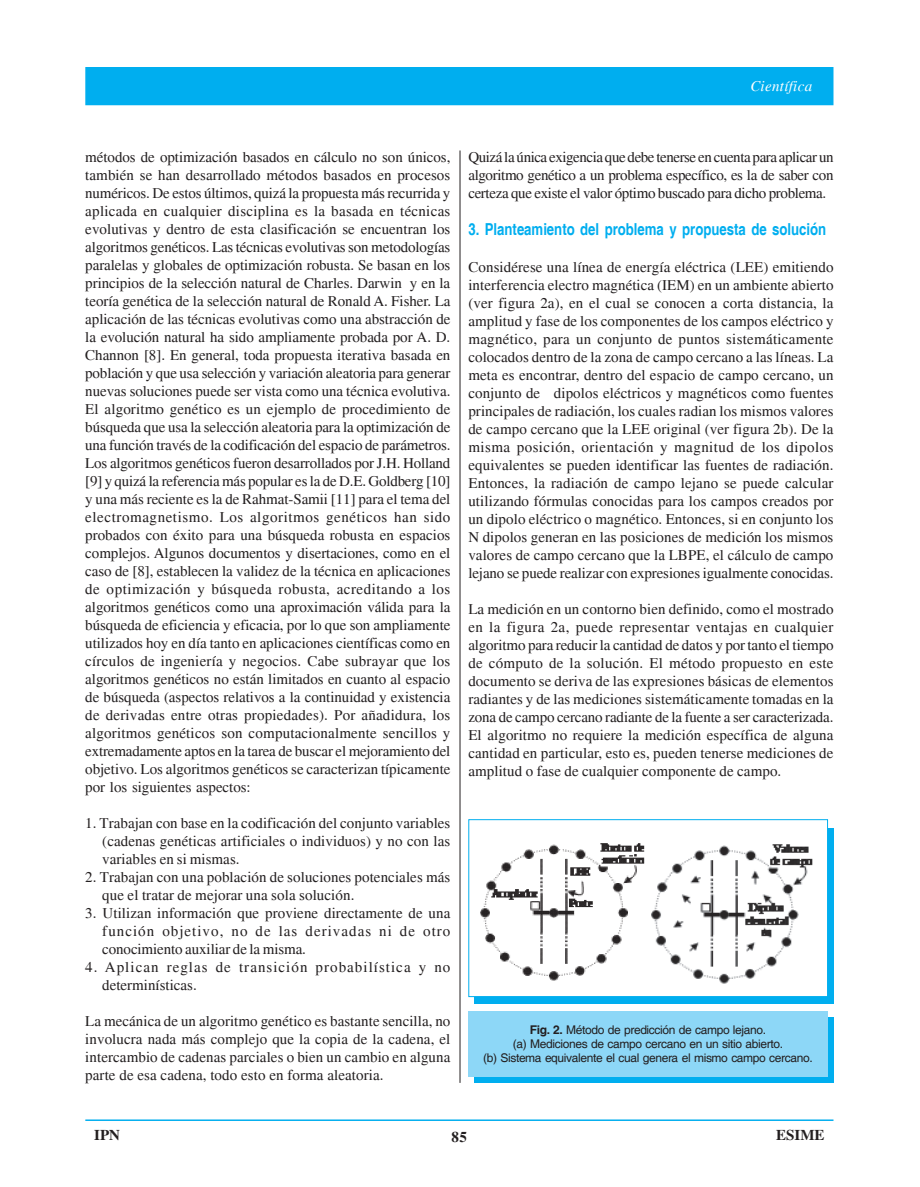
<style>
.page{position:relative;width:920px;height:1187px;background:#fff}
.page>*{position:absolute;margin:0;border:0;box-sizing:border-box;transform-origin:0 0}
.t1{font:700 16.5px "Helvetica";color:#00aeef;scale:.8 1}
.t2{font:15px/18px "Times";letter-spacing:.005em;color:#231f20;text-align:justify}
.t3{font:15px/18px "Times";letter-spacing:.07em;color:#231f20}
.t4{font:700 15px "Times";color:#231f20}
.t5{font:italic 15px "Times";letter-spacing:.02em;color:#fff}
.t6{font:12px/14.4px "Helvetica";letter-spacing:-.03em;color:#231f20;text-align:center}
.s1{font-weight:700}
</style>
<div class="page">
<div style="left:85px;top:67px;width:748px;height:38px;background:#00aeef"></div>
<hr style="left:85px;top:1119px;width:748px;height:2px;background:#00aeef">
<hr style="left:459px;top:150px;width:1px;height:933px;background:#231f20">
<div style="left:474px;top:828px;width:359px;height:175px;background:#00aeef"></div>
<div style="left:468px;top:819px;width:360px;height:178px;background:#fff;border:1px solid #00aeef"></div>
<div style="left:474px;top:1017px;width:359px;height:66px;background:#00aeef"></div>
<div style="left:468px;top:1011px;width:360px;height:66px;background:#8dd7f7"></div>
<img style="left:481px;top:843px;width:164px;height:138px">
<img style="left:651px;top:844px;width:162px;height:140px">
<p class="t5" style="left:750px;top:77px;width:63px">Científica</p>
<p class="t2" style="left:85px;top:148px;width:367px">métodos de optimización basados en cálculo no son únicos, también se han desarrollado métodos basados en procesos numéricos. De estos últimos, quizá la propuesta más recurrida y aplicada en cualquier disciplina es la basada en técnicas evolutivas y dentro de esta clasificación se encuentran los algoritmos genéticos. Las técnicas evolutivas son metodologías paralelas y globales de optimización robusta. Se basan en los principios de la selección natural de Charles. Darwin y en la teoría genética de la selección natural de Ronald A. Fisher. La aplicación de las técnicas evolutivas como una abstracción de la evolución natural ha sido ampliamente probada por A. D.<br>Channon [8]. En general, toda propuesta iterativa basada en población y que usa selección y variación aleatoria para generar nuevas soluciones puede ser vista como una técnica evolutiva.<br>El algoritmo genético es un ejemplo de procedimiento de búsqueda que usa la selección aleatoria para la optimización de una función través de la codificación del espacio de parámetros.<br>Los algoritmos genéticos fueron desarrollados por J.H. Holland [9] y quizá la referencia más popular es la de D.E. Goldberg [10] y una más reciente es la de Rahmat-Samii [11] para el tema del electromagnetismo. Los algoritmos genéticos han sido probados con éxito para una búsqueda robusta en espacios complejos. Algunos documentos y disertaciones, como en el caso de [8], establecen la validez de la técnica en aplicaciones de optimización y búsqueda robusta, acreditando a los algoritmos genéticos como una aproximación válida para la búsqueda de eficiencia y eficacia, por lo que son ampliamente utilizados hoy en día tanto en aplicaciones científicas como en círculos de ingeniería y negocios. Cabe subrayar que los algoritmos genéticos no están limitados en cuanto al espacio de búsqueda (aspectos relativos a la continuidad y existencia de derivadas entre otras propiedades). Por añadidura, los algoritmos genéticos son computacionalmente sencillos y extremadamente aptos en la tarea de buscar el mejoramiento del objetivo. Los algoritmos genéticos se caracterizan típicamente por los siguientes aspectos:</p>
<p class="t2" style="left:102px;top:814px;width:349px;text-indent:-17px">1. Trabajan con base en la codificación del conjunto variables (cadenas genéticas artificiales o individuos) y no con las variables en si mismas.</p>
<p class="t2" style="left:102px;top:868px;width:349px;text-indent:-17px">2. Trabajan con una población de soluciones potenciales más que el tratar de mejorar una sola solución.</p>
<p class="t2" style="left:102px;top:904px;width:349px;text-indent:-17px">3. Utilizan información que proviene directamente de una función objetivo, no de las derivadas ni de otro conocimiento auxiliar de la misma.</p>
<p class="t3" style="left:102px;top:958px;width:349px;text-indent:-17px">4. Aplican reglas de transición probabilística y no determinísticas.</p>
<p class="t2" style="left:85px;top:1012px;width:367px">La mecánica de un algoritmo genético es bastante sencilla, no involucra nada más complejo que la copia de la cadena, el intercambio de cadenas parciales o bien un cambio en alguna parte de esa cadena, todo esto en forma aleatoria.</p>
<p class="t2" style="left:468px;top:148px;width:367px">Quizá la única exigencia que debe tenerse en cuenta para aplicar un algoritmo genético a un problema específico, es la de saber con certeza que existe el valor óptimo buscado para dicho problema.</p>
<p class="t1" style="left:468px;top:220px;width:449px">3. Planteamiento del problema y propuesta de solución</p>
<p class="t2" style="left:468px;top:258px;width:367px">Considérese una línea de energía eléctrica (LEE) emitiendo interferencia electro magnética (IEM) en un ambiente abierto (ver figura 2a), en el cual se conocen a corta distancia, la amplitud y fase de los componentes de los campos eléctrico y magnético, para un conjunto de puntos sistemáticamente colocados dentro de la zona de campo cercano a las líneas. La meta es encontrar, dentro del espacio de campo cercano, un conjunto de dipolos eléctricos y magnéticos como fuentes principales de radiación, los cuales radian los mismos valores de campo cercano que la LEE original (ver figura 2b). De la misma posición, orientación y magnitud de los dipolos equivalentes se pueden identificar las fuentes de radiación.<br>Entonces, la radiación de campo lejano se puede calcular utilizando fórmulas conocidas para los campos creados por un dipolo eléctrico o magnético. Entonces, si en conjunto los N dipolos generan en las posiciones de medición los mismos valores de campo cercano que la LBPE, el cálculo de campo lejano se puede realizar con expresiones igualmente conocidas.</p>
<p class="t2" style="left:468px;top:600px;width:367px">La medición en un contorno bien definido, como el mostrado en la figura 2a, puede representar ventajas en cualquier algoritmo para reducir la cantidad de datos y por tanto el tiempo de cómputo de la solución. El método propuesto en este documento se deriva de las expresiones básicas de elementos radiantes y de las mediciones sistemáticamente tomadas en la zona de campo cercano radiante de la fuente a ser caracterizada.<br>El algoritmo no requiere la medición específica de alguna cantidad en particular, esto es, pueden tenerse mediciones de amplitud o fase de cualquier componente de campo.</p>
<p class="t6" style="left:483px;top:1022px;width:331px"><span class="s1">Fig. 2.</span> Método de predicción de campo lejano.<br>(a) Mediciones de campo cercano en un sitio abierto.<br>(b) Sistema equivalente el cual genera el mismo campo cercano.</p>
<p class="t4" style="left:94px;top:1126px;width:27px">IPN</p>
<p class="t4" style="left:776px;top:1126px;width:50px">ESIME</p>
<p class="t4" style="left:451px;top:1128px;width:17px">85</p>
</div>
